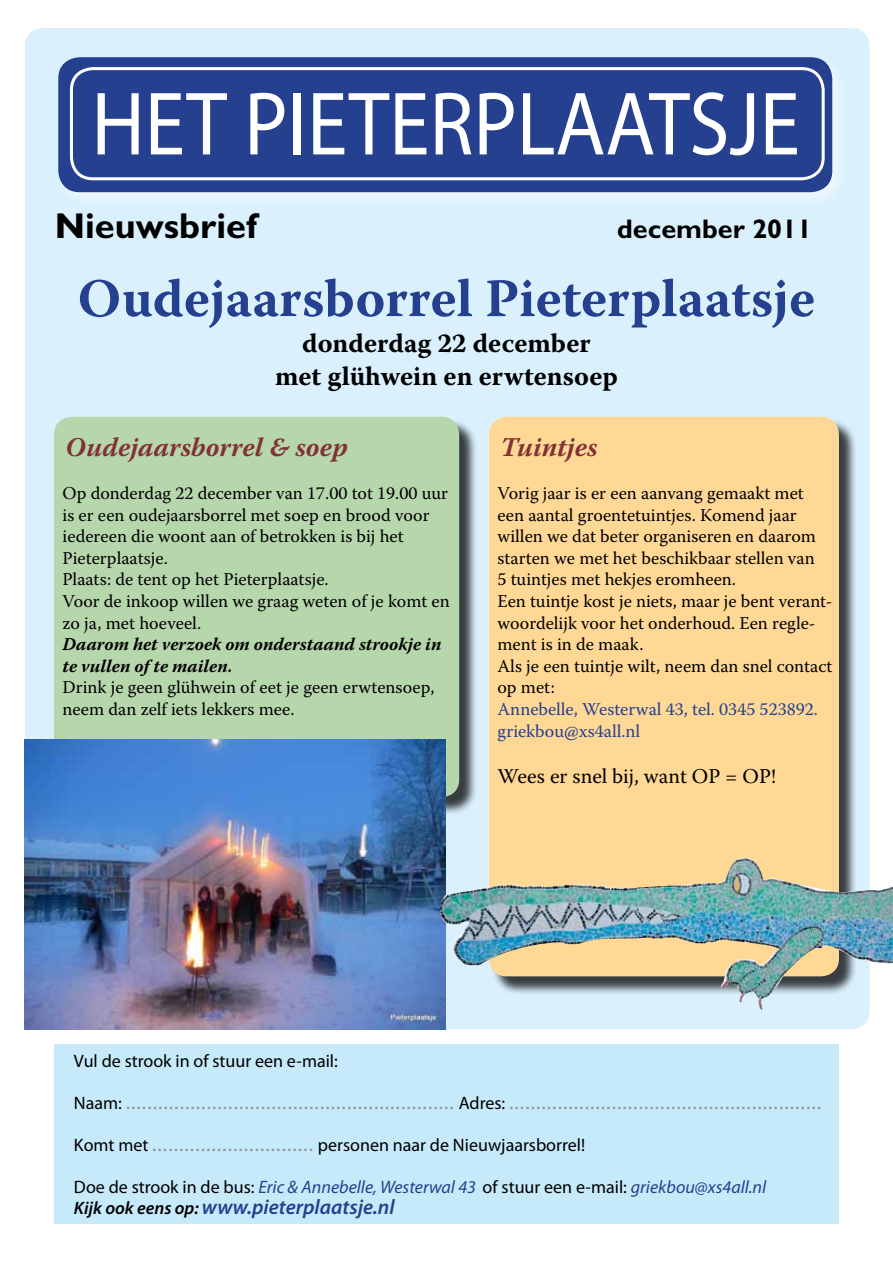
<style>
.page{position:relative;width:893px;height:1263px;background:#fff}
.page>*{position:absolute;margin:0;border:0;box-sizing:border-box;transform-origin:0 0}
.t1{font:90.75px "Myriad Pro";color:#fff;scale:.9 1}
.t2{font:700 54px "Warnock Pro";color:#25408f}
.t3{font:700 36px "Gill Sans Std";color:#000}
.t4{font:700 27px/32.4px "Warnock Pro";color:#000;text-align:center}
.t5{font:italic 700 27px "Warnock Pro";color:#823136}
.t6{font:700 27px "Gill Sans Std";color:#000}
.t7{font:21px "Myriad Pro";color:#939598}
.t8{font:italic 600 21px "Myriad Pro";color:#25408f}
.t9{font:21px "Warnock Pro";color:#000}
.t10{font:18px/21.6px "Warnock Pro";color:#000}
.t11{font:18px "Myriad Pro";color:#000}
.t12{font:italic 18px "Myriad Pro";color:#25408f}
.t13{font:italic 700 18px/21.6px "Warnock Pro";color:#000}
.t14{font:18px/21.6px "Warnock Pro";color:#25408f}
.s1{font-size:18px;color:#000}
.s2{font-size:21px;color:#939598}
.s3{font-style:normal;color:#000}
</style>
<div class="page">
<div style="left:25px;top:28px;width:845px;height:1001px;background:#daf1fd;border-radius:18px"></div>
<div style="left:56px;top:55px;width:791px;height:151px;background:#e0f3fd"></div>
<div style="left:58px;top:57px;width:774px;height:135px;background:#25408f;border-radius:21px"></div>
<div style="left:70px;top:67px;width:755px;height:113px;border:3px solid #fff;border-radius:21px"></div>
<div style="left:54px;top:1044px;width:785px;height:179px;background:#c7eafb"></div>
<div style="left:491px;top:419px;width:367px;height:576px;background:#000;opacity:.75"></div>
<div style="left:489px;top:417px;width:350px;height:559px;background:#ffd896;border-radius:18px"></div>
<div style="left:56px;top:419px;width:422px;height:397px;background:#000;opacity:.75"></div>
<div style="left:54px;top:417px;width:405px;height:380px;background:#b6d6ac;border-radius:18px"></div>
<img style="left:25px;top:740px;width:420px;height:289px">
<img style="left:436px;top:858px;width:457px;height:152px">
<h1 class="t1" style="left:91px;top:74px;width:789px">HET PIETERPLAATSJE</h1>
<h3 class="t3" style="left:55px;top:204px;width:204px">Nieuwsbrief</h3>
<h3 class="t6" style="left:617px;top:213px;width:196px">december 2011</h3>
<h2 class="t2" style="left:78px;top:266px;width:739px">Oudejaarsborrel Pieterplaatsje</h2>
<h3 class="t4" style="left:275px;top:327px;width:344px">donderdag 22 december<br>met glühwein en erwtensoep</h3>
<h3 class="t5" style="left:66px;top:431px;width:284px">Oudejaarsborrel &amp; soep</h3>
<p class="t10" style="left:63px;top:482px;width:389px">Op donderdag 22 december van 17.00 tot 19.00 uur is er een oudejaarsborrel met soep en brood voor iedereen die woont aan of betrokken is bij het Pieterplaatsje.<br>Plaats: de tent op het Pieterplaatsje.<br>Voor de inkoop willen we graag weten of je komt en zo ja, met hoeveel.</p>
<p class="t13" style="left:63px;top:633px;width:380px">Daarom het verzoek om onderstaand strookje in te vullen of te mailen.</p>
<p class="t10" style="left:63px;top:676px;width:373px">Drink je geen glühwein of eet je geen erwtensoep, neem dan zelf iets lekkers mee.</p>
<h3 class="t5" style="left:500px;top:431px;width:99px">Tuintjes</h3>
<p class="t10" style="left:497px;top:482px;width:337px">Vorig jaar is er een aanvang gemaakt met een aantal groentetuintjes. Komend jaar willen we dat beter organiseren en daarom starten we met het beschikbaar stellen van<br>5 tuintjes met hekjes eromheen.<br>Een tuintje kost je niets, maar je bent verant&shy;woordelijk voor het onderhoud. Een regle&shy;ment is in de maak.<br>Als je een tuintje wilt, neem dan snel contact op met:</p>
<p class="t14" style="left:497px;top:698px;width:322px">Annebelle, Westerwal 43, tel. 0345 523892. griekbou@xs4all.nl</p>
<p class="t9" style="left:497px;top:764px;width:280px">Wees er snel bij, want OP = OP!</p>
<p class="t11" style="left:74px;top:1051px;width:265px">Vul de strook in of stuur een e-mail:</p>
<p class="t7" style="left:74px;top:1090px;width:749px"><span class="s1">Naam:</span> ............................................................. <span class="s1">Adres:</span> ..........................................................</p>
<p class="t11" style="left:74px;top:1135px;width:513px">Komt met <span class="s2">..............................</span> personen naar de Nieuwjaarsborrel!</p>
<p class="t12" style="left:74px;top:1177px;width:694px"><span class="s3">Doe de strook in de bus:</span> Eric &amp; Annebelle, Westerwal 43 <span class="s3">of stuur een e-mail:</span> griekbou@xs4all.nl</p>
<p class="t8" style="left:74px;top:1195px;width:322px"><span class="s1">Kijk ook eens op:</span> www.pieterplaatsje.nl</p>
</div>
